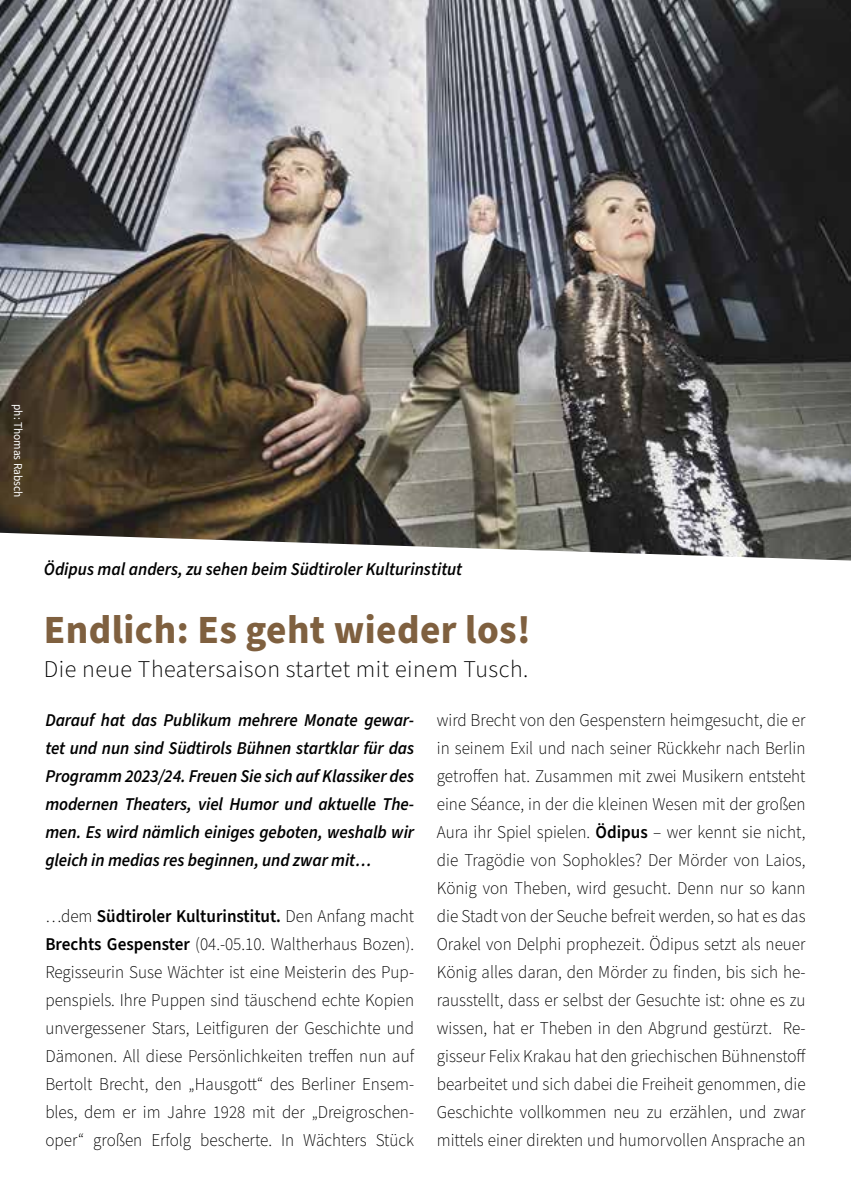
<style>
.page{position:relative;width:851px;height:1191px;background:#fff}
.page>*{position:absolute;margin:0;border:0;box-sizing:border-box;transform-origin:0 0}
.t1{font:700 40px "Source Sans Pro";letter-spacing:.01em;color:#7f603f}
.t2{font:300 24px "Source Sans Pro";letter-spacing:.02em;color:#000}
.t3{font:300 18px/28px "Source Sans Pro";color:#000;text-align:justify;scale:.95 1}
.t4{font:italic 600 18px/28px "Source Sans Pro";letter-spacing:-.005em;color:#000;text-align:justify;scale:.95 1}
.t5{font:12px "Source Sans Pro";color:#fff;scale:.95 1}
.s1{font-weight:600}
</style>
<div class="page">
<img style="left:0;top:0;width:850px;height:560px">
<p class="t5" style="left:26px;top:404px;width:99px;rotate:90deg">ph: Thomas Rabsch</p>
<p class="t4" style="left:44px;top:556px;width:441px">Ödipus mal anders, zu sehen beim Südtiroler Kulturinstitut</p>
<h1 class="t1" style="left:44px;top:602px;width:488px">Endlich: Es geht wieder los!</h1>
<h2 class="t2" style="left:44px;top:653px;width:486px">Die neue Theatersaison startet mit einem Tusch.</h2>
<p class="t4" style="left:45px;top:706px;width:389px">Darauf hat das Publikum mehrere Monate gewar&shy;tet und nun sind Südtirols Bühnen startklar für das Programm 2023/24. Freuen Sie sich auf Klassiker des modernen Theaters, viel Humor und aktuelle The&shy;men. Es wird nämlich einiges geboten, weshalb wir gleich in medias res beginnen, und zwar mit…</p>
<p class="t3" style="left:45px;top:902px;width:389px">…dem <span class="s1">Südtiroler Kulturinstitut.</span> Den Anfang macht <span class="s1">Brechts Gespenster</span> (04.-05.10. Waltherhaus Bozen).<br>Regisseurin Suse Wächter ist eine Meisterin des Pup&shy;penspiels. Ihre Puppen sind täuschend echte Kopien unvergessener Stars, Leitfiguren der Geschichte und Dämonen. All diese Persönlichkeiten treffen nun auf Bertolt Brecht, den „Hausgott“ des Berliner Ensem&shy;bles, dem er im Jahre 1928 mit der „Dreigroschen&shy;oper“ großen Erfolg bescherte. In Wächters Stück</p>
<p class="t3" style="left:437px;top:706px;width:390px">wird Brecht von den Gespenstern heimgesucht, die er in seinem Exil und nach seiner Rückkehr nach Berlin getroffen hat. Zusammen mit zwei Musikern entsteht eine Séance, in der die kleinen Wesen mit der großen Aura ihr Spiel spielen. <span class="s1">Ödipus</span> – wer kennt sie nicht, die Tragödie von Sophokles? Der Mörder von Laios, König von Theben, wird gesucht. Denn nur so kann die Stadt von der Seuche befreit werden, so hat es das Orakel von Delphi prophezeit. Ödipus setzt als neuer König alles daran, den Mörder zu finden, bis sich he&shy;rausstellt, dass er selbst der Gesuchte ist: ohne es zu wissen, hat er Theben in den Abgrund gestürzt. Re&shy;gisseur Felix Krakau hat den griechischen Bühnenstoff bearbeitet und sich dabei die Freiheit genommen, die Geschichte vollkommen neu zu erzählen, und zwar mittels einer direkten und humorvollen Ansprache an</p>
</div>
